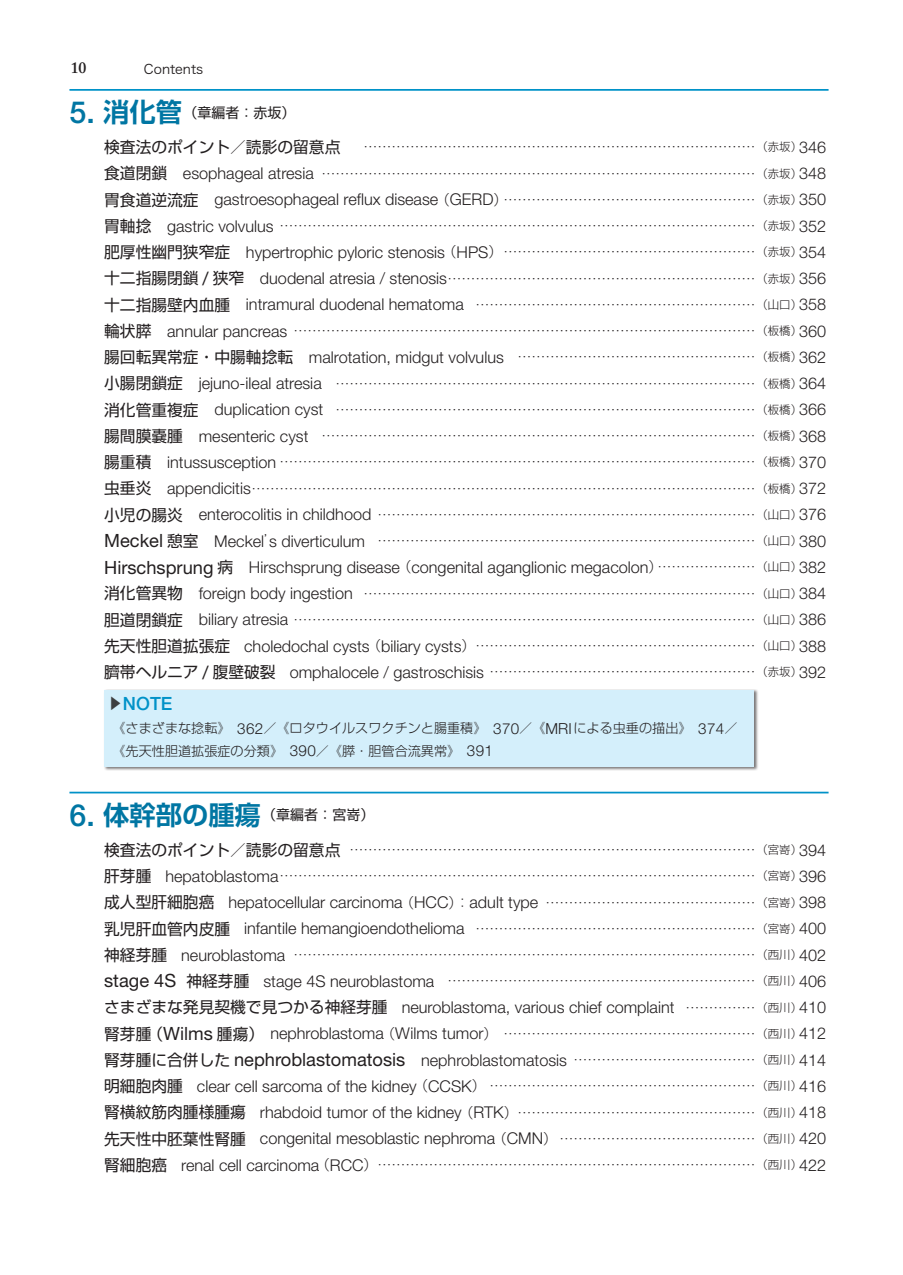
<style>
.page{position:relative;width:903px;height:1275px;background:#fff}
.page>*{position:absolute;margin:0;border:0;box-sizing:border-box;transform-origin:0 0}
.t1{font:500 18.2px "Helvetica Neue LT Std";color:#0092c8}
.t2{font:300 16.28px/26.2px "Helvetica Neue LT Std";color:#231f20;text-align:justify}
.t3{font:600 15.75px "Adobe Caslon Pro";color:#231f20}
.t4{font:300 14px/26.2px "Shin Go Pro";color:#231f20}
.t5{font:14px "Shin Go Pro";color:#231f20}
.t6{font:300 13.12px/22.8px "Shin Go Pro";color:#231f20}
.t7{font:13.12px "Hira Kaku Pro W3";color:#231f20}
.s1{font-family:"Helvetica Neue LT Std";font-weight:500;font-size:30.45px;color:#0076a3}
.s2{font-family:"Shin Go Pro De";font-weight:700;font-size:26.25px;color:#0076a3}
.s3{font-weight:400;font-size:15.75px}
.s4{font-size:11.38px}
.s5{font-family:"Helvetica Neue LT Std";font-size:16.28px}
.s6{font-family:"Shin Go Pro";font-weight:400;font-size:15.75px}
.s7{font-family:"Shin Go Pro";font-size:14px}
.s8{font-family:"Shin Go Pro";font-size:11.38px}
.s9{font-weight:400;font-size:18.2px}
.s10{font-family:"Helvetica Neue LT Std";font-weight:400;font-size:18.2px}
.s11{font-family:"Shin Go Pro De";font-weight:700;font-size:15.05px;color:#3e3e3f}
.s12{font-family:"Helvetica Neue LT Std";font-size:15.22px}
</style>
<div class="page">
<div style="left:104px;top:689px;width:655px;height:82px;background:#231f20;opacity:.6"></div>
<div style="left:104px;top:690px;width:650px;height:76px;background:#d4effb"></div>
<hr style="left:69px;top:89px;width:759px;height:2px;background:#0092c8">
<hr style="left:69px;top:792px;width:759px;height:1px;background:#0092c8">
<p class="t3" style="left:71px;top:59px;width:17px">10</p>
<p class="t7" style="left:144px;top:57px;width:61px">Contents</p>
<p class="t5" style="left:69px;top:101px;width:228px"><span class="s1">5.</span> <span class="s2">消化管</span>（章編者：赤坂）</p>
<p class="t4" style="left:104px;top:132px;width:723px"><span class="s3">検査法のポイント／読影の留意点　</span> …………………………………………………………………………<span class="s4">（赤坂）</span><span class="s5">346</span><span class="s3">食道閉鎖　</span><span class="s5">esophageal atresia</span> …………………………………………………………………………………<span class="s4">（赤坂）</span><span class="s5">348</span></p>
<p class="t2" style="left:104px;top:186px;width:723px"><span class="s6">胃食道逆流症　</span>gastroesophageal reflux disease <span class="s7">（</span>GERD<span class="s7">）………………………………………………</span><span class="s8">（赤坂）</span>350</p>
<p class="t4" style="left:104px;top:211px;width:723px"><span class="s3">胃軸捻　</span><span class="s5">gastric volvulus</span> …………………………………………………………………………………………<span class="s4">（赤坂）</span><span class="s5">352</span></p>
<p class="t2" style="left:104px;top:239px;width:723px"><span class="s6">肥厚性幽門狭窄症　</span>hypertrophic pyloric stenosis <span class="s7">（</span>HPS<span class="s7">）………………………………………………</span><span class="s8">（赤坂）</span>354<span class="s6">十二指腸閉鎖</span> <span class="s9">/</span> <span class="s6">狭窄　</span>duodenal atresia / stenosis<span class="s7">…………………………………………………………</span><span class="s8">（赤坂）</span>356<span class="s6">十二指腸壁内血腫　</span>intramural duodenal hematoma <span class="s7">……………………………………………………</span><span class="s8">（山口）</span>358</p>
<p class="t4" style="left:104px;top:316px;width:723px"><span class="s3">輪状膵　</span><span class="s5">annular pancreas</span> ………………………………………………………………………………………<span class="s4">（板橋）</span><span class="s5">360</span></p>
<p class="t2" style="left:104px;top:344px;width:723px"><span class="s6">腸回転異常症・中腸軸捻転　</span>malrotation, midgut volvulus <span class="s7">……………………………………………</span><span class="s8">（板橋）</span>362</p>
<p class="t4" style="left:104px;top:368px;width:723px;text-align:justify"><span class="s3">小腸閉鎖症　</span><span class="s5">jejuno-ileal atresia</span> ………………………………………………………………………………<span class="s4">（板橋）</span><span class="s5">364</span><span class="s3">消化管重複症　</span><span class="s5">duplication cyst</span> ………………………………………………………………………………<span class="s4">（板橋）</span><span class="s5">366</span><span class="s3">腸間膜嚢腫　</span><span class="s5">mesenteric cyst</span> …………………………………………………………………………………<span class="s4">（板橋）</span><span class="s5">368</span><span class="s3">腸重積　</span><span class="s5">intussusception</span> …………………………………………………………………………………………<span class="s4">（板橋）</span><span class="s5">370</span><span class="s3">虫垂炎　</span><span class="s5">appendicitis</span>………………………………………………………………………………………………<span class="s4">（板橋）</span><span class="s5">372</span></p>
<p class="t2" style="left:104px;top:501px;width:723px"><span class="s6">小児の腸炎　</span>enterocolitis in childhood <span class="s7">………………………………………………………………………</span><span class="s8">（山口）</span>376</p>
<p class="t4" style="left:104px;top:526px;width:723px"><span class="s10">Meckel</span> <span class="s3">憩室　</span><span class="s5">Meckel</span>’<span class="s5">s diverticulum</span> ………………………………………………………………………<span class="s4">（山口）</span><span class="s5">380</span></p>
<p class="t2" style="left:104px;top:554px;width:723px"><span class="s9">Hirschsprung</span> <span class="s6">病　</span>Hirschsprung disease <span class="s7">（</span>congenital aganglionic megacolon<span class="s7">）…………………</span><span class="s8">（山口）</span>382</p>
<p class="t4" style="left:104px;top:578px;width:723px"><span class="s3">消化管異物　</span><span class="s5">foreign body ingestion</span> …………………………………………………………………………<span class="s4">（山口）</span><span class="s5">384</span><span class="s3">胆道閉鎖症　</span><span class="s5">biliary atresia</span> ………………………………………………………………………………………<span class="s4">（山口）</span><span class="s5">386</span></p>
<p class="t2" style="left:104px;top:632px;width:723px"><span class="s6">先天性胆道拡張症</span> choledochal cysts <span class="s7">（</span>biliary cysts<span class="s7">）……………………………………………………</span><span class="s8">（山口）</span>388<span class="s6">臍帯ヘルニア</span> <span class="s9">/</span> <span class="s6">腹壁破裂</span> omphalocele / gastroschisis <span class="s7">…………………………………………………</span><span class="s8">（赤坂）</span>392</p>
<p class="t1" style="left:108px;top:692px;width:66px"><span class="s11">▶</span>NOTE</p>
<p class="t6" style="left:112px;top:715px;width:626px">《さまざまな捻転》　<span class="s12">362</span>／《ロタウイルスワクチンと腸重積》　<span class="s12">370</span>／《<span class="s12">MRI</span>による虫垂の描出》　<span class="s12">374</span>／《先天性胆道拡張症の分類》　<span class="s12">390</span>／《膵・胆管合流異常》　<span class="s12">391</span></p>
<p class="t5" style="left:69px;top:803px;width:306px"><span class="s1">6.</span> <span class="s2">体幹部の腫瘍</span>（章編者：宮嵜）</p>
<p class="t4" style="left:104px;top:835px;width:723px"><span class="s3">検査法のポイント／読影の留意点</span> ……………………………………………………………………………<span class="s4">（宮嵜）</span><span class="s5">394</span><span class="s3">肝芽腫</span> <span class="s5">hepatoblastoma</span>…………………………………………………………………………………………<span class="s4">（宮嵜）</span><span class="s5">396</span></p>
<p class="t2" style="left:104px;top:889px;width:723px"><span class="s6">成人型肝細胞癌</span> hepatocellular carcinoma <span class="s7">（</span>HCC<span class="s7">）：</span>adult type <span class="s7">………………………………………</span><span class="s8">（宮嵜）</span>398<span class="s6">乳児肝血管内皮腫</span> infantile hemangioendothelioma <span class="s7">……………………………………………………</span><span class="s8">（宮嵜）</span>400</p>
<p class="t4" style="left:104px;top:940px;width:723px"><span class="s3">神経芽腫</span> <span class="s5">neuroblastoma</span> ………………………………………………………………………………………<span class="s4">（西川）</span><span class="s5">402</span></p>
<p class="t2" style="left:104px;top:967px;width:723px"><span class="s9">stage 4S</span> <span class="s6">神経芽腫</span> stage 4S neuroblastoma <span class="s7">…………………………………………………………</span><span class="s8">（西川）</span>406<span class="s6">さまざまな発見契機で見つかる神経芽腫</span> neuroblastoma, various chief complaint <span class="s7">……………</span><span class="s8">（西川）</span>410<span class="s6">腎芽腫（</span><span class="s9">Wilms</span> <span class="s6">腫瘍）</span> nephroblastoma <span class="s7">（</span>Wilms tumor<span class="s7">） ………………………………………………</span><span class="s8">（西川）</span>412<span class="s6">腎芽腫に合併した</span> <span class="s9">nephroblastomatosis</span> nephroblastomatosis <span class="s7">…………………………………</span><span class="s8">（西川）</span>414<span class="s6">明細胞肉腫</span> clear cell sarcoma of the kidney <span class="s7">（</span>CCSK<span class="s7">） …………………………………………………</span><span class="s8">（西川）</span>416<span class="s6">腎横紋筋肉腫様腫瘍</span> rhabdoid tumor of the kidney <span class="s7">（</span>RTK<span class="s7">）……………………………………………</span><span class="s8">（西川）</span>418<span class="s6">先天性中胚葉性腎腫</span> congenital mesoblastic nephroma <span class="s7">（</span>CMN<span class="s7">） ……………………………………</span><span class="s8">（西川）</span>420</p>
<p class="t4" style="left:104px;top:1150px;width:723px"><span class="s3">腎細胞癌</span> <span class="s5">renal cell carcinoma</span>（<span class="s5">RCC</span>）………………………………………………………………………<span class="s4">（西川）</span><span class="s5">422</span></p>
</div>
